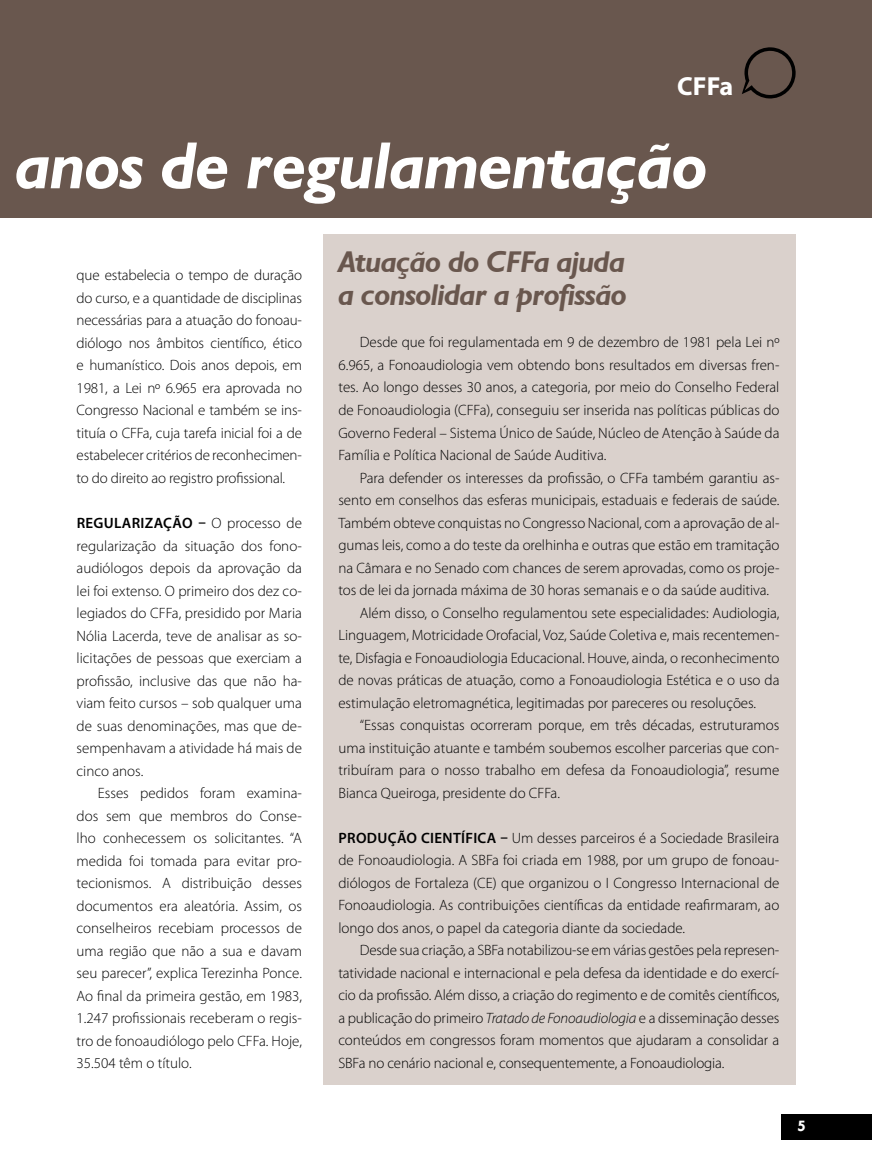
<style>
.page{position:relative;width:872px;height:1170px;background:#fff}
.page>*{position:absolute;margin:0;border:0;box-sizing:border-box;transform-origin:0 0}
.t1{font:italic 700 66.9px "Humanist 521 BT";letter-spacing:-.01em;color:#fff}
.t2{font:italic 700 30px/33px "Humanist 521 BT";letter-spacing:-.02em;color:#69574e}
.t3{font:700 26.25px "Myriad Pro";color:#fff}
.t4{font:700 16.5px "Tw Cen";color:#fff}
.t5{font:300 15px/22.5px "Myriad Pro";letter-spacing:-.005em;color:#000;text-align:justify}
.s1{font-weight:600}
.s2{font-style:italic}
</style>
<div class="page">
<div style="left:323px;top:235px;width:472px;height:849px;background:#dad1cc"></div>
<div style="left:0;top:0;width:872px;height:218px;background:#69574e"></div>
<div style="left:782px;top:1114px;width:90px;height:25px;background:#000"></div>
<svg style="left:742px;top:47px;width:53px;height:51px"></svg>
<h3 class="t3" style="left:677px;top:69px;width:58px">CFFa</h3>
<h1 class="t1" style="left:16px;top:124px;width:694px">anos de regulamentação</h1>
<p class="t5" style="left:77px;top:264px;width:227px">que estabelecia o tempo de duração do curso, e a quantidade de disciplinas necessárias para a atuação do fonoau&shy;diólogo nos âmbitos científico, ético e humanístico. Dois anos depois, em 1981, a Lei nº 6.965 era aprovada no Congresso Nacional e também se ins&shy;tituía o CFFa, cuja tarefa inicial foi a de estabelecer critérios de reconhecimen&shy;to do direito ao registro profissional.</p>
<p class="t5" style="left:77px;top:511px;width:227px"><span class="s1">REGULARIZAÇÃO –</span> O processo de regularização da situação dos fono&shy;audiólogos depois da aprovação da lei foi extenso. O primeiro dos dez co&shy;legiados do CFFa, presidido por Maria Nólia Lacerda, teve de analisar as so&shy;licitações de pessoas que exerciam a profissão, inclusive das que não ha&shy;viam feito cursos – sob qualquer uma de suas denominações, mas que de&shy;sempenhavam a atividade há mais de cinco anos.</p>
<p class="t5" style="left:77px;top:781px;width:227px;text-indent:21px">Esses pedidos foram examina&shy;dos sem que membros do Conse&shy;lho conhecessem os solicitantes. “A medida foi tomada para evitar pro&shy;tecionismos. A distribuição desses documentos era aleatória. Assim, os conselheiros recebiam processos de uma região que não a sua e davam seu parecer”, explica Terezinha Ponce.<br>Ao final da primeira gestão, em 1983, 1.247 profissionais receberam o regis&shy;tro de fonoaudiólogo pelo CFFa. Hoje, 35.504 têm o título.</p>
<h2 class="t2" style="left:338px;top:245px;width:290px">Atuação do CFFa ajuda a consolidar a profissão</h2>
<p class="t5" style="left:338px;top:331px;width:442px;text-indent:21px">Desde que foi regulamentada em 9 de dezembro de 1981 pela Lei nº 6.965, a Fonoaudiologia vem obtendo bons resultados em diversas fren&shy;tes. Ao longo desses 30 anos, a categoria, por meio do Conselho Federal de Fonoaudiologia (CFFa), conseguiu ser inserida nas políticas públicas do Governo Federal – Sistema Único de Saúde, Núcleo de Atenção à Saúde da Família e Política Nacional de Saúde Auditiva.</p>
<p class="t5" style="left:360px;top:466px;width:421px">Para defender os interesses da profissão, o CFFa também garantiu as-</p>
<p class="t5" style="left:338px;top:488px;width:442px">sento em conselhos das esferas municipais, estaduais e federais de saúde.</p>
<p class="t5" style="left:338px;top:511px;width:442px">Também obteve conquistas no Congresso Nacional, com a aprovação de al-</p>
<p class="t5" style="left:338px;top:533px;width:442px">gumas leis, como a do teste da orelhinha e outras que estão em tramitação</p>
<p class="t5" style="left:338px;top:556px;width:442px">na Câmara e no Senado com chances de serem aprovadas, como os proje-</p>
<p class="t5" style="left:338px;top:578px;width:432px">tos de lei da jornada máxima de 30 horas semanais e o da saúde auditiva.</p>
<p class="t5" style="left:360px;top:601px;width:421px">Além disso, o Conselho regulamentou sete especialidades: Audiologia,</p>
<p class="t5" style="left:338px;top:623px;width:442px">Linguagem, Motricidade Orofacial, Voz, Saúde Coletiva e, mais recentemen-</p>
<p class="t5" style="left:338px;top:646px;width:442px">te, Disfagia e Fonoaudiologia Educacional. Houve, ainda, o reconhecimento</p>
<p class="t5" style="left:338px;top:668px;width:442px">de novas práticas de atuação, como a Fonoaudiologia Estética e o uso da</p>
<p class="t5" style="left:338px;top:691px;width:419px">estimulação eletromagnética, legitimadas por pareceres ou resoluções.</p>
<p class="t5" style="left:360px;top:713px;width:421px">“Essas conquistas ocorreram porque, em três décadas, estruturamos</p>
<p class="t5" style="left:338px;top:736px;width:442px">uma instituição atuante e também soubemos escolher parcerias que con-</p>
<p class="t5" style="left:338px;top:758px;width:442px">tribuíram para o nosso trabalho em defesa da Fonoaudiologia”, resume</p>
<p class="t5" style="left:338px;top:781px;width:223px">Bianca Queiroga, presidente do CFFa.</p>
<p class="t5" style="left:338px;top:826px;width:442px"><span class="s1">PRODUÇÃO CIENTÍFICA –</span> Um desses parceiros é a Sociedade Brasileira de Fonoaudiologia. A SBFa foi criada em 1988, por um grupo de fonoau&shy;diólogos de Fortaleza (CE) que organizou o I Congresso Internacional de Fonoaudiologia. As contribuições científicas da entidade reafirmaram, ao longo dos anos, o papel da categoria diante da sociedade.</p>
<p class="t5" style="left:338px;top:938px;width:442px;text-indent:21px">Desde sua criação, a SBFa notabilizou-se em várias gestões pela represen&shy;tatividade nacional e internacional e pela defesa da identidade e do exercí&shy;cio da profissão. Além disso, a criação do regimento e de comitês científicos, a publicação do primeiro <span class="s2">Tratado de Fonoaudiologia</span> e a disseminação desses conteúdos em congressos foram momentos que ajudaram a consolidar a SBFa no cenário nacional e, consequentemente, a Fonoaudiologia.</p>
<p class="t4" style="left:797px;top:1116px;width:10px">5</p>
</div>
